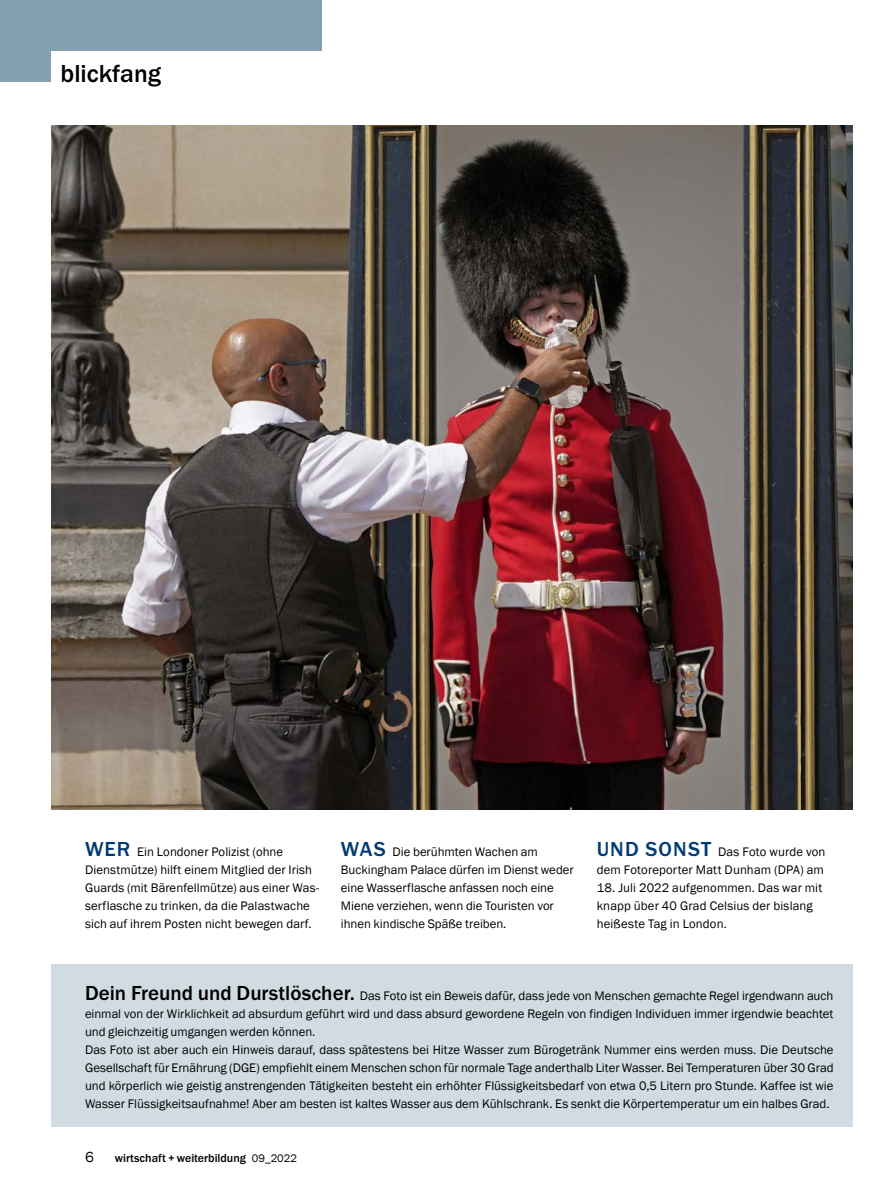
<style>
.page{position:relative;width:893px;height:1191px;background:#fff}
.page>*{position:absolute;margin:0;border:0;box-sizing:border-box;transform-origin:0 0}
.t1{font:500 25.5px "Franklin Goth EF";color:#000}
.t2{font:15px "Franklin Gothic";color:#000}
.t3{font:12.75px/18px "Franklin Gothic";color:#000}
.t4{font:500 12px "Franklin Goth EF";color:#000}
.s1{font-family:"Franklin Goth EF";font-weight:500;font-size:21px;color:#003973}
.s2{font-family:"Franklin Goth EF";font-weight:500;font-size:21px}
.s3{font-family:"Franklin Gothic";font-weight:400;font-size:11.25px}
</style>
<div class="page">
<div style="left:0;top:0;width:322px;height:82px;background:#84a0ae"></div>
<div style="left:51px;top:51px;width:290px;height:38px;background:#fff"></div>
<div style="left:51px;top:964px;width:802px;height:162px;background:#d1dce2"></div>
<img style="left:51px;top:125px;width:802px;height:684px">
<h1 class="t1" style="left:61px;top:59px;width:102px">blickfang</h1>
<p class="t3" style="left:85px;top:843px;width:236px"><span class="s1">WER</span> Ein Londoner Polizist (ohne Dienstmütze) hilft einem Mitglied der Irish Guards (mit Bärenfellmütze) aus einer Was&shy;serflasche zu trinken, da die Palastwache sich auf ihrem Posten nicht bewegen darf.</p>
<p class="t3" style="left:341px;top:843px;width:234px"><span class="s1">WAS</span> Die berühmten Wachen am Buckingham Palace dürfen im Dienst weder eine Wasserflasche anfassen noch eine Miene verziehen, wenn die Touristen vor ihnen kindische Späße treiben.</p>
<p class="t3" style="left:597px;top:843px;width:230px"><span class="s1">UND SONST</span> Das Foto wurde von dem Fotoreporter Matt Dunham (DPA) am</p>
<p class="t3" style="left:597px;top:879px;width:227px">18. Juli 2022 aufgenommen. Das war mit knapp über 40 Grad Celsius der bislang heißeste Tag in London.</p>
<p class="t3" style="left:85px;top:987px;width:750px"><span class="s2">Dein Freund und Durstlöscher.</span> Das Foto ist ein Beweis dafür, dass jede von Menschen gemachte Regel irgendwann auch einmal von der Wirklichkeit ad absurdum geführt wird und dass absurd gewordene Regeln von findigen Individuen immer irgendwie beachtet und gleichzeitig umgangen werden können.<br>Das Foto ist aber auch ein Hinweis darauf, dass spätestens bei Hitze Wasser zum Bürogetränk Nummer eins werden muss. Die Deutsche Gesellschaft für Ernährung (DGE) empfiehlt einem Menschen schon für normale Tage anderthalb Liter Wasser. Bei Temperaturen über 30 Grad und körperlich wie geistig anstrengenden Tätigkeiten besteht ein erhöhter Flüssigkeitsbedarf von etwa 0,5 Litern pro Stunde. Kaffee ist wie Wasser Flüssigkeitsaufnahme! Aber am besten ist kaltes Wasser aus dem Kühlschrank. Es senkt die Körpertemperatur um ein halbes Grad.</p>
<p class="t2" style="left:85px;top:1147px;width:10px">6</p>
<p class="t4" style="left:115px;top:1151px;width:184px">wirtschaft + weiterbildung <span class="s3">09_2022</span></p>
</div>
